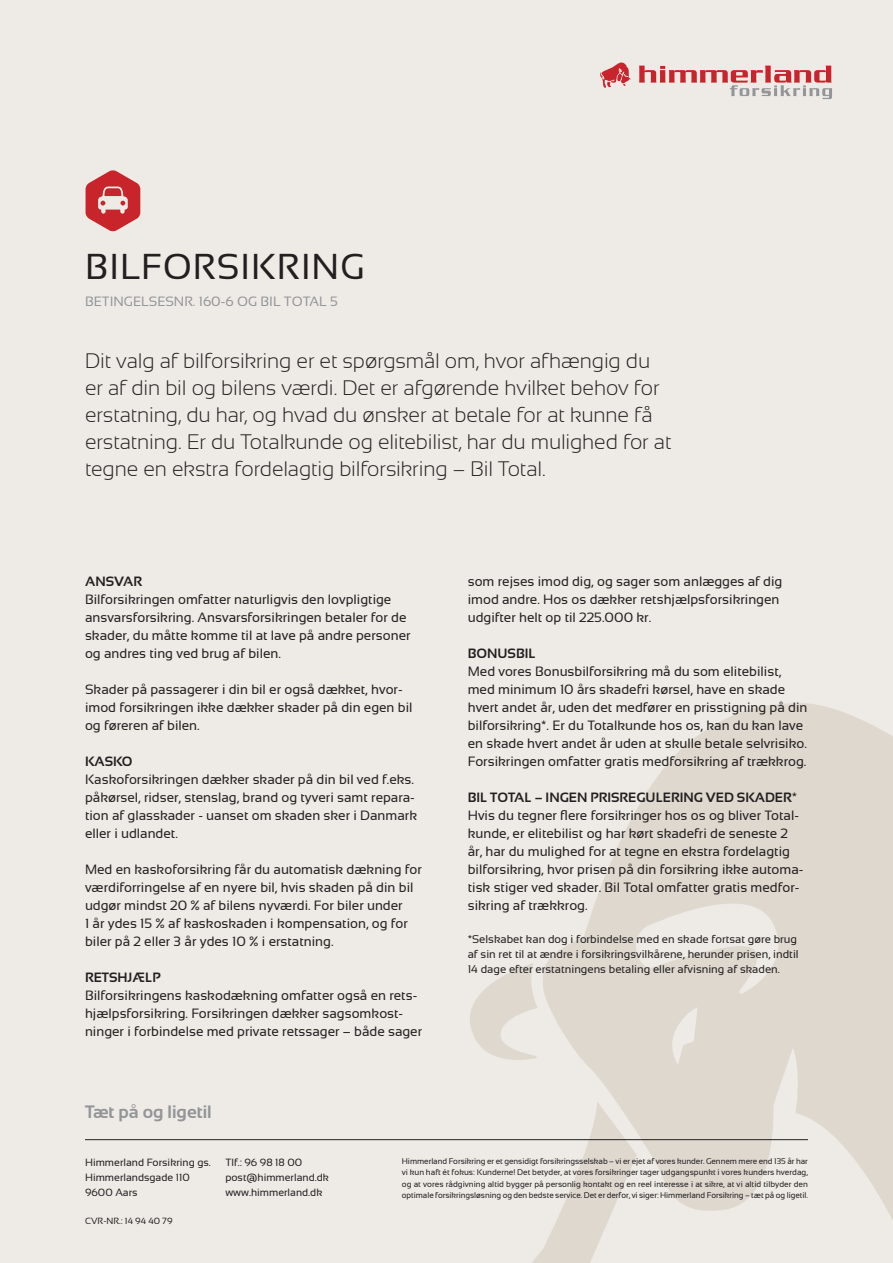
<style>
.page{position:relative;width:893px;height:1263px;background:#eeebe6}
.page>*{position:absolute;margin:0;border:0;box-sizing:border-box;transform-origin:0 0}
.Overskrift{font:36px "Sansation";letter-spacing:.025em;color:#231f20}
.Manchet{font:300 21px/27px "Sansation";letter-spacing:-.005em;color:#231f20}
.t1{font:700 18px "Sansation";color:#939598}
.Brødtekst{font:13.5px/18px "Sansation";color:#231f20}
.Mellemrubrik{font:700 13.5px "Sansation";color:#231f20}
.Betingelsesnr{font:13.5px "Sansation";color:#939598}
.Brødtekst-2{font:700 13.5px "Sansation";color:#231f20}
.Brødtekst-3{font:11.25px/15px "Sansation";color:#231f20}
.t2{font:10.5px "Sansation";color:#231f20}
.t3{font:9px "Sansation";color:#231f20}
.HF_Juridisk_tekst{font:8.25px/11.2px "Sansation";letter-spacing:-.005em;color:#231f20;text-align:justify}
</style>
<div class="page">
<svg style="left:523px;top:1140px;width:18px;height:123px"></svg>
<svg style="left:470px;top:963px;width:67px;height:97px"></svg>
<svg style="left:541px;top:703px;width:352px;height:560px;fill:#ded8cf"></svg>
<svg style="left:639px;top:66px;width:193px;height:33px"></svg>
<svg style="left:600px;top:62px;width:31px;height:26px"></svg>
<svg style="left:86px;top:170px;width:54px;height:61px"></svg>
<hr style="left:85px;top:1139px;width:723px;height:1px;background:#231f20">
<p class="Overskrift" style="left:85px;top:247px;width:281px">BILFORSIKRING</p>
<p class="Betingelsesnr" style="left:85px;top:294px;width:254px">BETINGELSESNR. 160-6 OG BIL TOTAL 5</p>
<p class="Manchet" style="left:85px;top:347px;width:588px">Dit valg af bilforsikring er et spørgsmål om, hvor afhængig du er af din bil og bilens værdi. Det er afgørende hvilket behov for erstatning, du har, og hvad du ønsker at betale for at kunne få erstatning. Er du Totalkunde og elitebilist, har du mulighed for at tegne en ekstra fordelagtig bilforsikring – Bil Total.</p>
<p class="Mellemrubrik" style="left:85px;top:574px;width:59px">ANSVAR</p>
<p class="Brødtekst" style="left:85px;top:591px;width:327px">Bilforsikringen omfatter naturligvis den lovpligtige ansvarsforsikring. Ansvarsforsikringen betaler for de skader, du måtte komme til at lave på andre personer og andres ting ved brug af bilen.</p>
<p class="Brødtekst" style="left:85px;top:681px;width:329px">Skader på passagerer i din bil er også dækket, hvor&shy;imod forsikringen ikke dækker skader på din egen bil og føreren af bilen.</p>
<p class="Mellemrubrik" style="left:85px;top:754px;width:49px">KASKO</p>
<p class="Brødtekst" style="left:85px;top:771px;width:334px">Kaskoforsikringen dækker skader på din bil ved f.eks. påkørsel, ridser, stenslag, brand og tyveri samt repara&shy;tion af glasskader - uanset om skaden sker i Danmark eller i udlandet.</p>
<p class="Brødtekst" style="left:85px;top:861px;width:338px">Med en kaskoforsikring får du automatisk dækning for værdiforringelse af en nyere bil, hvis skaden på din bil udgør mindst 20 % af bilens nyværdi. For biler under<br>1 år ydes 15 % af kaskoskaden i kompensation, og for biler på 2 eller 3 år ydes 10 % i erstatning.</p>
<p class="Mellemrubrik" style="left:85px;top:970px;width:77px">RETSHJÆLP</p>
<p class="Brødtekst" style="left:85px;top:987px;width:339px">Bilforsikringens kaskodækning omfatter også en rets&shy;hjælpsforsikring. Forsikringen dækker sagsomkost&shy;ninger i forbindelse med private retssager – både sager</p>
<p class="t1" style="left:85px;top:1101px;width:128px">Tæt på og ligetil</p>
<p class="Brødtekst" style="left:468px;top:573px;width:316px">som rejses imod dig, og sager som anlægges af dig imod andre. Hos os dækker retshjælpsforsikringen udgifter helt op til 225.000 kr.</p>
<p class="Brødtekst-2" style="left:468px;top:646px;width:69px">BONUSBIL</p>
<p class="Brødtekst" style="left:468px;top:663px;width:341px">Med vores Bonusbilforsikring må du som elitebilist, med minimum 10 års skadefri kørsel, have en skade hvert andet år, uden det medfører en prisstigning på din bilforsikring*. Er du Totalkunde hos os, kan du kan lave en skade hvert andet år uden at skulle betale selvrisiko.<br>Forsikringen omfatter gratis medforsikring af trækkrog.</p>
<p class="Mellemrubrik" style="left:468px;top:790px;width:331px">BIL TOTAL – INGEN PRISREGULERING VED SKADER*</p>
<p class="Brødtekst" style="left:468px;top:807px;width:337px">Hvis du tegner flere forsikringer hos os og bliver Total&shy;kunde, er elitebilist og har kørt skadefri de seneste 2 år, har du mulighed for at tegne en ekstra fordelagtig bilforsikring, hvor prisen på din forsikring ikke automa&shy;tisk stiger ved skader. Bil Total omfatter gratis medfor&shy;sikring af trækkrog.</p>
<p class="Brødtekst-3" style="left:468px;top:932px;width:332px">*Selskabet kan dog i forbindelse med en skade fortsat gøre brug af sin ret til at ændre i forsikringsvilkårene, herunder prisen, indtil<br>14 dage efter erstatningens betaling eller afvisning af skaden.</p>
<p class="t2" style="left:85px;top:1157px;width:127px">Himmerland Forsikring gs.</p>
<p class="t2" style="left:85px;top:1172px;width:106px">Himmerlandsgade 110</p>
<p class="t2" style="left:85px;top:1187px;width:54px">9600 Aars</p>
<p class="t3" style="left:85px;top:1216px;width:89px">CVR-NR.: 14 94 40 79</p>
<p class="t2" style="left:225px;top:1157px;width:78px">Tlf.: 96 98 18 00</p>
<p class="t2" style="left:225px;top:1172px;width:105px">post@himmerland.dk</p>
<p class="t2" style="left:225px;top:1187px;width:99px">www.himmerland.dk</p>
<p class="HF_Juridisk_tekst" style="left:402px;top:1156px;width:408px">Himmerland Forsikring er et gensidigt forsikringsselskab – vi er ejet af vores kunder. Gennem mere end 135 år har vi kun haft ét fokus: Kunderne! Det betyder, at vores forsikringer tager udgangspunkt i vores kunders hverdag, og at vores rådgivning altid bygger på personlig kontakt og en reel interesse i at sikre, at vi altid tilbyder den optimale forsikringsløsning og den bedste service. Det er derfor, vi siger: Himmerland Forsikring – tæt på og ligetil.</p>
</div>
